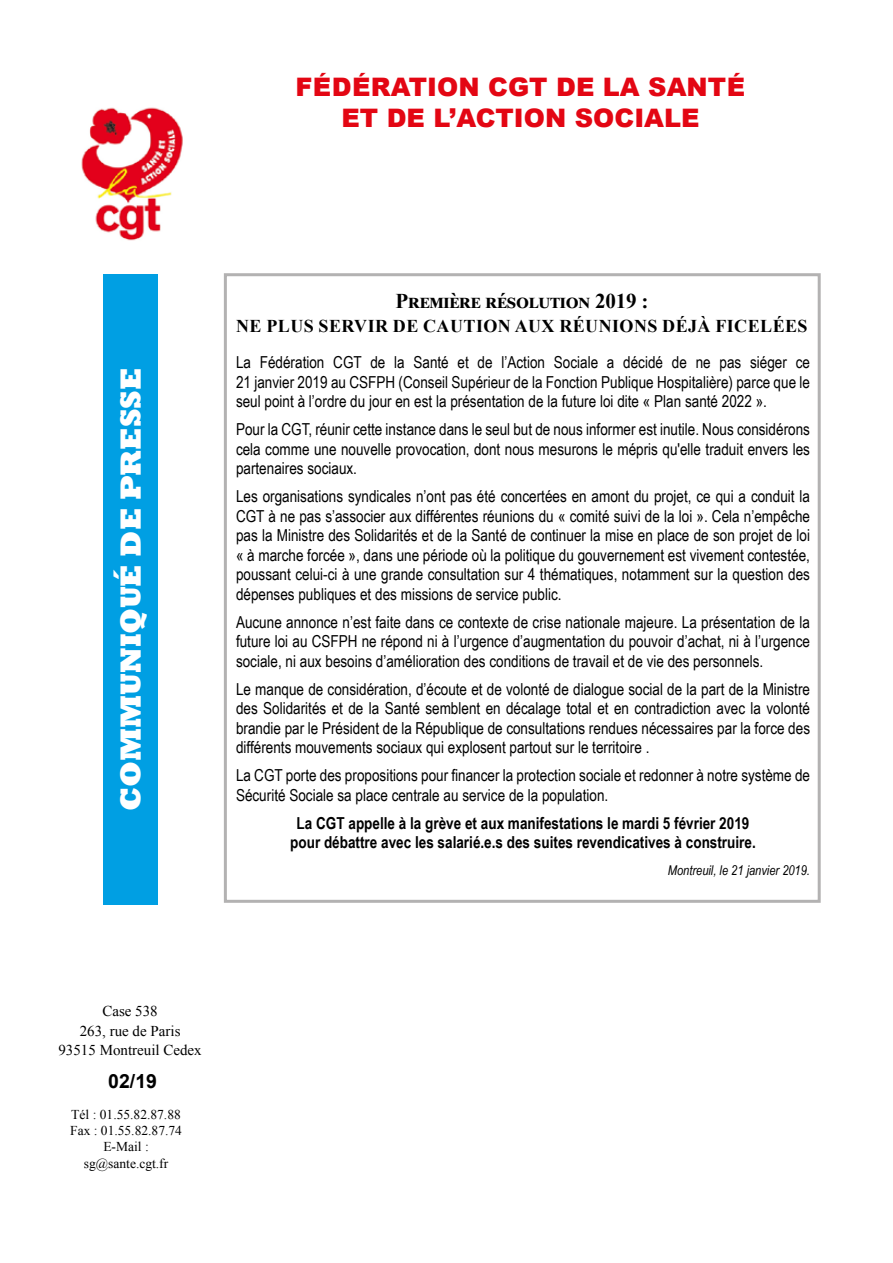
<style>
.page{position:relative;width:893px;height:1263px;background:#fff}
.page>*{position:absolute;margin:0;border:0;box-sizing:border-box;transform-origin:0 0}
.t1{font:800 30px "Rockwell";color:#fff}
.t2{font:900 25.5px/31.5px "Arial";color:#e30613;text-align:center}
.t3{font:700 21px "Times New Roman";letter-spacing:-.01em;color:#000}
.t4{font:700 19.5px "Arial";color:#000}
.t5{font:700 18px "Times New Roman";letter-spacing:.025em;color:#000}
.t6{font:16.5px/19.5px "Arial Narrow";color:#000;text-align:justify}
.t7{font:700 16.5px/19.5px "Arial Narrow";color:#000;text-align:center}
.t8{font:15px/19.5px "Times New Roman";color:#000;text-align:center}
.t9{font:13.5px/16.2px "Times New Roman";color:#000;text-align:center}
.t10{font:italic 13.5px "Arial Narrow";color:#000}
</style>
<div class="page">
<img style="left:81px;top:107px;width:102px;height:134px">
<div style="left:103px;top:274px;width:55px;height:630px;background:#009fe3"></div>
<div style="left:224px;top:273px;width:597px;height:630px;border:3px solid #b3b2b2"></div>
<h2 class="t2" style="left:295px;top:70px;width:451px">FÉDÉRATION CGT DE LA SANTÉ<br>ET DE L’ACTION SOCIALE</h2>
<h1 class="t1" style="left:113px;top:811px;width:445px;rotate:-90deg">COMMUNIQUÉ DE PRESSE</h1>
<p class="t3" style="left:395px;top:286px;width:254px">Première résolution 2019 :</p>
<p class="t5" style="left:236px;top:313px;width:573px">NE PLUS SERVIR DE CAUTION AUX RÉUNIONS DÉJÀ FICELÉES</p>
<p class="t6" style="left:236px;top:352px;width:576px">La Fédération CGT de la Santé et de l’Action Sociale a décidé de ne pas siéger ce 21 janvier 2019 au CSFPH (Conseil Supérieur de la Fonction Publique Hospitalière) parce que le seul point à l’ordre du jour en est la présentation de la future loi dite « Plan santé 2022 ».</p>
<p class="t6" style="left:236px;top:419px;width:575px">Pour la CGT, réunir cette instance dans le seul but de nous informer est inutile. Nous considérons cela comme une nouvelle provocation, dont nous mesurons le mépris qu'elle traduit envers les partenaires sociaux.</p>
<p class="t6" style="left:236px;top:486px;width:576px">Les organisations syndicales n’ont pas été concertées en amont du projet, ce qui a conduit la CGT à ne pas s’associer aux différentes réunions du « comité suivi de la loi ». Cela n’empêche pas la Ministre des Solidarités et de la Santé de continuer la mise en place de son projet de loi « à marche forcée », dans une période où la politique du gouvernement est vivement contestée, poussant celui-ci à une grande consultation sur 4 thématiques, notamment sur la question des dépenses publiques et des missions de service public.</p>
<p class="t6" style="left:236px;top:611px;width:576px">Aucune annonce n’est faite dans ce contexte de crise nationale majeure. La présentation de la future loi au CSFPH ne répond ni à l’urgence d’augmentation du pouvoir d’achat, ni à l’urgence sociale, ni aux besoins d’amélioration des conditions de travail et de vie des personnels.</p>
<p class="t6" style="left:236px;top:678px;width:576px">Le manque de considération, d’écoute et de volonté de dialogue social de la part de la Ministre des Solidarités et de la Santé semblent en décalage total et en contradiction avec la volonté brandie par le Président de la République de consultations rendues nécessaires par la force des différents mouvements sociaux qui explosent partout sur le territoire .</p>
<p class="t6" style="left:236px;top:765px;width:576px">La CGT porte des propositions pour financer la protection sociale et redonner à notre système de<br>Sécurité Sociale sa place centrale au service de la population.</p>
<p class="t7" style="left:290px;top:812px;width:467px">La CGT appelle à la grève et aux manifestations le mardi 5 février 2019 pour débattre avec les salarié.e.s des suites revendicatives à construire.</p>
<p class="t10" style="left:668px;top:860px;width:144px">Montreuil, le 21 janvier 2019.</p>
<p class="t8" style="left:58px;top:1001px;width:145px">Case 538<br>263, rue de Paris<br>93515 Montreuil Cedex</p>
<p class="t4" style="left:108px;top:1067px;width:50px">02/19</p>
<p class="t9" style="left:70px;top:1106px;width:113px">Tél : 01.55.82.87.88<br>Fax : 01.55.82.87.74<br>E-Mail : sg@sante.cgt.fr</p>
</div>
